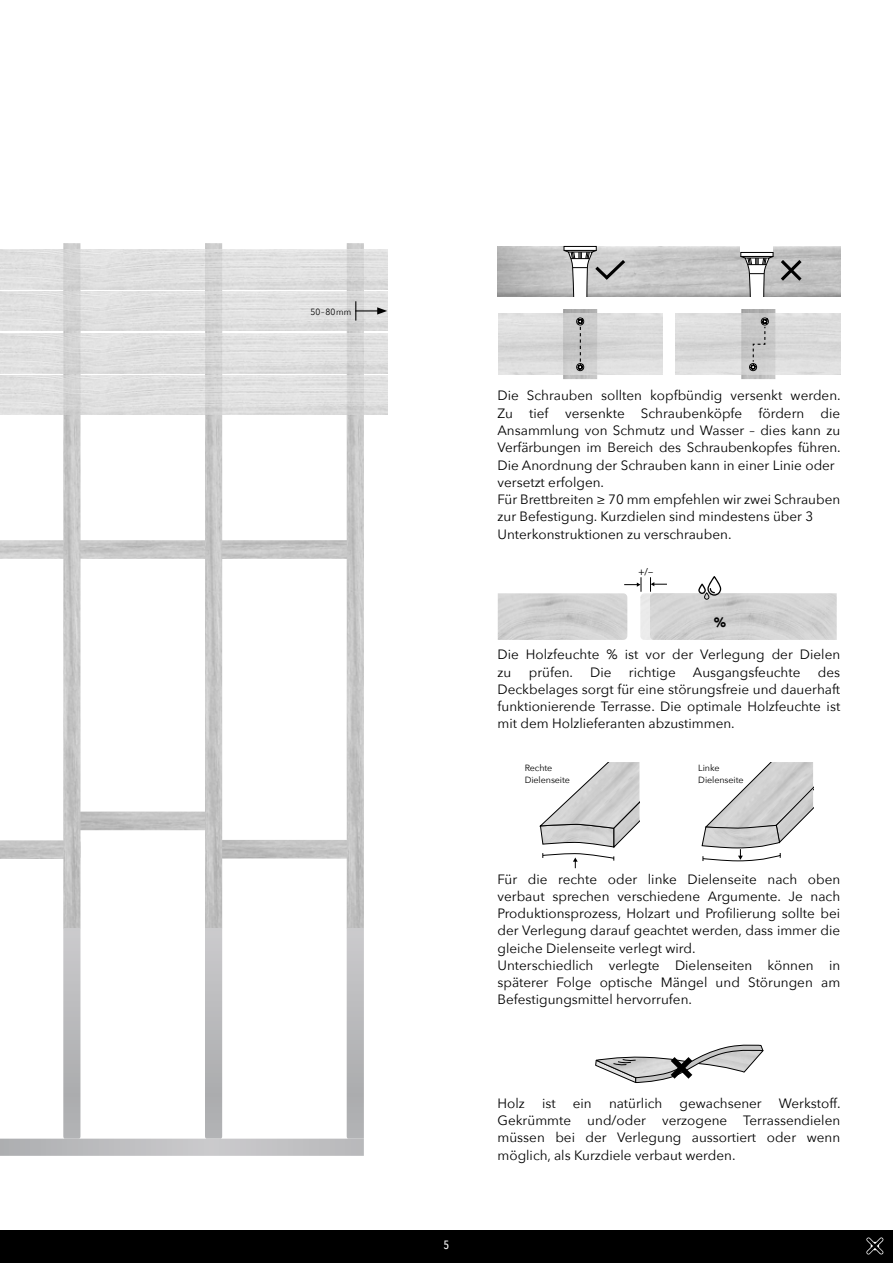
<style>
.page{position:relative;width:893px;height:1263px;background:#fff}
.page>*{position:absolute;margin:0;border:0;box-sizing:border-box;transform-origin:0 0}
.t1{font:13.5px/17.2px "Avenir Next";color:#000}
.t2{font:700 13.5px "Avenir Next";color:#000}
.t3{font:500 12px "Avenir Next Condensed";color:#fff}
.t4{font:10.2px "Myriad Pro";color:#000}
.t5{font:9px/12px "Avenir Next";letter-spacing:-.01em;color:#000}
.t6{font:9px "Avenir Next";letter-spacing:-.01em;color:#000;scale:.95 1}
</style>
<div class="page">
<div style="left:0;top:1230px;width:893px;height:33px;background:#000"></div>
<svg style="left:866px;top:1237px;width:17px;height:17px"></svg>
<img style="left:63px;top:243px;width:17px;height:685px">
<img style="left:205px;top:243px;width:17px;height:685px">
<img style="left:347px;top:243px;width:17px;height:685px">
<svg style="left:0;top:928px;width:364px;height:228px"></svg>
<img style="left:0;top:333px;width:388px;height:40px">
<img style="left:0;top:375px;width:388px;height:40px">
<img style="left:0;top:250px;width:388px;height:39px">
<img style="left:0;top:291px;width:388px;height:40px">
<svg style="left:355px;top:301px;width:32px;height:20px"></svg>
<img style="left:741px;top:309px;width:34px;height:70px">
<img style="left:563px;top:309px;width:34px;height:70px">
<img style="left:497px;top:246px;width:343px;height:51px">
<hr style="left:564px;top:246px;width:32px;height:4px;background:#fff">
<div style="left:564px;top:246px;width:32px;height:5px;border:1px solid #000"></div>
<div style="left:741px;top:243px;width:32px;height:11px;background:#fff"></div>
<hr style="left:741px;top:252px;width:32px;height:4px;background:#fff">
<div style="left:741px;top:252px;width:32px;height:5px;border:1px solid #000"></div>
<img style="left:498px;top:314px;width:165px;height:60px">
<img style="left:676px;top:314px;width:164px;height:60px">
<img style="left:650px;top:593px;width:187px;height:47px">
<svg style="left:624px;top:577px;width:18px;height:15px"></svg>
<svg style="left:650px;top:577px;width:17px;height:15px"></svg>
<svg style="left:698px;top:576px;width:23px;height:24px"></svg>
<svg style="left:540px;top:762px;width:99px;height:106px"></svg>
<svg style="left:702px;top:762px;width:111px;height:99px"></svg>
<svg style="left:595px;top:1044px;width:169px;height:39px"></svg>
<svg style="left:740px;top:256px;width:65px;height:41px;background:#b0b0b0"></svg>
<svg style="left:564px;top:250px;width:64px;height:47px"></svg>
<svg style="left:576px;top:318px;width:8px;height:53px"></svg>
<svg style="left:749px;top:318px;width:20px;height:53px"></svg>
<p class="t6" style="left:310px;top:304px;width:44px">50–80mm</p>
<p class="t3" style="left:444px;top:1237px;width:7px">5</p>
<p class="t1" style="left:497px;top:387px;width:345px">Die Schrauben sollten kopfbündig versenkt werden.<br>Zu tief versenkte Schraubenköpfe fördern die Ansammlung von Schmutz und Wasser – dies kann zu Verfärbungen im Bereich des Schraubenkopfes führen.<br>Die Anordnung der Schrauben kann in einer Linie oder versetzt erfolgen.<br>Für Brettbreiten ≥ 70 mm empfehlen wir zwei Schrauben zur Befestigung. Kurzdielen sind mindestens über 3<br>Unterkonstruktionen zu verschrauben.</p>
<p class="t4" style="left:638px;top:565px;width:16px">+/–</p>
<p class="t2" style="left:714px;top:610px;width:14px">%</p>
<p class="t1" style="left:497px;top:645px;width:344px">Die Holzfeuchte % ist vor der Verlegung der Dielen zu</p>
<p class="t1" style="left:529px;top:663px;width:46px">prüfen.</p>
<p class="t1" style="left:590px;top:663px;width:23px">Die</p>
<p class="t1" style="left:629px;top:663px;width:48px">richtige</p>
<p class="t1" style="left:693px;top:663px;width:109px">Ausgangsfeuchte</p>
<p class="t1" style="left:497px;top:663px;width:344px;text-align:justify;text-indent:320px">des Deckbelages sorgt für eine störungsfreie und dauerhaft funktionierende Terrasse. Die optimale Holzfeuchte ist mit dem Holzlieferanten abzustimmen.</p>
<p class="t5" style="left:525px;top:761px;width:47px">Rechte<br>Dielenseite</p>
<p class="t5" style="left:698px;top:761px;width:47px">Linke<br>Dielenseite</p>
<p class="t1" style="left:497px;top:870px;width:344px">Für die rechte oder linke Dielenseite nach oben verbaut sprechen verschiedene Argumente. Je nach Produktionsprozess, Holzart und Profilierung sollte bei der Verlegung darauf geachtet werden, dass immer die gleiche Dielenseite verlegt wird.<br>Unterschiedlich verlegte Dielenseiten können in späterer Folge optische Mängel und Störungen am Befestigungsmittel hervorrufen.</p>
<p class="t1" style="left:497px;top:1094px;width:345px;text-align:justify;text-indent:281px">Werkstoff.<br>Gekrümmte und/oder verzogene Terrassendielen müssen bei der Verlegung aussortiert oder wenn möglich, als Kurzdiele verbaut werden.</p>
<p class="t1" style="left:497px;top:1094px;width:29px">Holz</p>
<p class="t1" style="left:542px;top:1094px;width:15px">ist</p>
<p class="t1" style="left:573px;top:1094px;width:20px">ein</p>
<p class="t1" style="left:609px;top:1094px;width:55px">natürlich</p>
<p class="t1" style="left:679px;top:1094px;width:84px">gewachsener</p>
</div>
